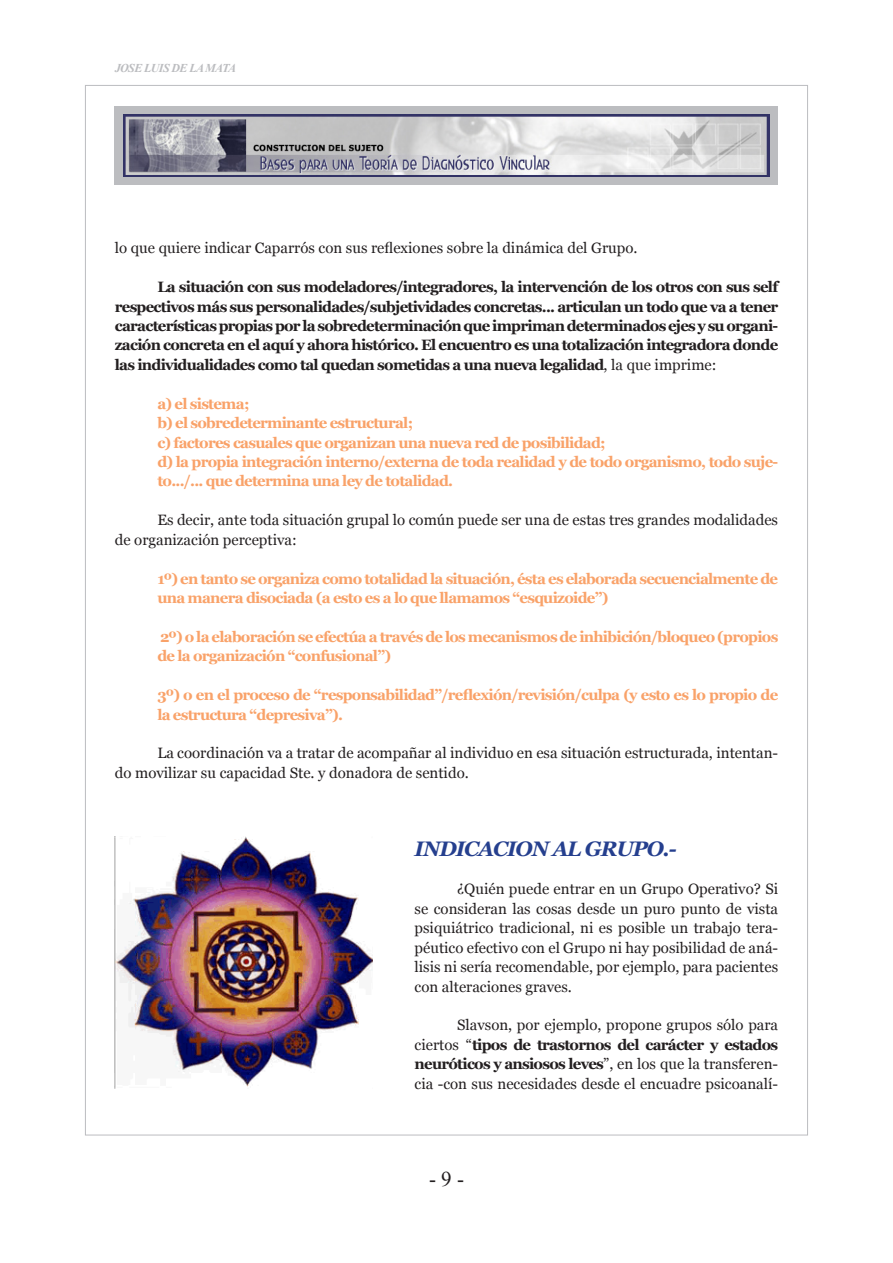
<style>
.page{position:relative;width:893px;height:1263px;background:#fff}
.page>*{position:absolute;margin:0;border:0;box-sizing:border-box;transform-origin:0 0}
.t1{font:italic 700 21px "Georgia";letter-spacing:-.05em;color:#253f8e}
.t2{font:21px "Times New Roman";color:#231f20}
.t3{font:15px/19.5px "Georgia";color:#231f20}
.t4{font:700 15px/19.4px "Georgia";letter-spacing:-.05em;color:#f9a269}
.t5{font:700 15px/19.5px "Georgia";letter-spacing:-.05em;color:#231f20;text-align:justify}
.t6{font:italic 700 12px "Times New Roman";letter-spacing:-.05em;color:#bcbdc0}
.s1{font-weight:400}
.s2{font-weight:700}
</style>
<div class="page">
<div style="left:115px;top:106px;width:663px;height:79px;background:#bcbdc0"></div>
<img style="left:123px;top:115px;width:647px;height:61px">
<img style="left:115px;top:836px;width:257px;height:253px">
<p class="t6" style="left:115px;top:60px;width:123px">JOSE LUIS DE LA MATA</p>
<p class="t3" style="left:115px;top:238px;width:524px">lo que quiere indicar Caparrós con sus reflexiones sobre la dinámica del Grupo.</p>
<p class="t5" style="left:115px;top:276px;width:665px;text-indent:43px">La situación con sus modeladores/integradores, la intervención de los otros con sus self respectivos más sus personalidades/subjetividades concretas... articulan un todo que va a tener características propias por la sobredeterminación que impriman determinados ejes y su organi&shy;zación concreta en el aquí y ahora histórico. El encuentro es una totalización integradora donde las individualidades como tal quedan sometidas a una nueva legalidad<span class="s1">, la que imprime:</span></p>
<p class="t4" style="left:157px;top:393px;width:94px">a) el sistema;</p>
<p class="t4" style="left:157px;top:412px;width:257px">b) el sobredeterminante estructural;</p>
<p class="t4" style="left:157px;top:432px;width:450px">c) factores casuales que organizan una nueva red de posibilidad;</p>
<p class="t4" style="left:157px;top:451px;width:622px">d) la propia integración interno/externa de toda realidad y de todo organismo, todo suje&shy;to.../... que determina una ley de totalidad.</p>
<p class="t3" style="left:115px;top:510px;width:665px;text-indent:43px">Es decir, ante toda situación grupal lo común puede ser una de estas tres grandes modalidades de organización perceptiva:</p>
<p class="t4" style="left:157px;top:568px;width:622px">1º) en tanto se organiza como totalidad la situación, ésta es elaborada secuencialmente de una manera disociada (a esto es a lo que llamamos “esquizoide”)</p>
<p class="t4" style="left:157px;top:626px;width:623px">2º) o la elaboración se efectúa a través de los mecanismos de inhibición/bloqueo (propios de la organización “confusional”)</p>
<p class="t4" style="left:157px;top:684px;width:622px">3º) o en el proceso de “responsabilidad”/reflexión/revisión/culpa (y esto es lo propio de la estructura “depresiva”).</p>
<p class="t3" style="left:115px;top:743px;width:665px;text-indent:43px">La coordinación va a tratar de acompañar al individuo en esa situación estructurada, intentan&shy;do movilizar su capacidad Ste. y donadora de sentido.</p>
<p class="t1" style="left:415px;top:833px;width:264px">INDICACION AL GRUPO.-</p>
<p class="t3" style="left:415px;top:879px;width:365px;text-align:justify;text-indent:43px">¿Quién puede entrar en un Grupo Operativo? Si se consideran las cosas desde un puro punto de vista psiquiátrico tradicional, ni es posible un trabajo tera&shy;péutico efectivo con el Grupo ni hay posibilidad de aná&shy;lisis ni sería recomendable, por ejemplo, para pacientes con alteraciones graves.</p>
<p class="t3" style="left:415px;top:1015px;width:365px;text-align:justify;text-indent:43px">Slavson, por ejemplo, propone grupos sólo para ciertos “<span class="s2">tipos de trastornos del carácter y estados neuróticos y ansiosos leves</span>”, en los que la transferen&shy;cia -con sus necesidades desde el encuadre psicoanalí-</p>
<h1 class="t2" style="left:429px;top:1165px;width:36px">- 9 -</h1>
</div>
